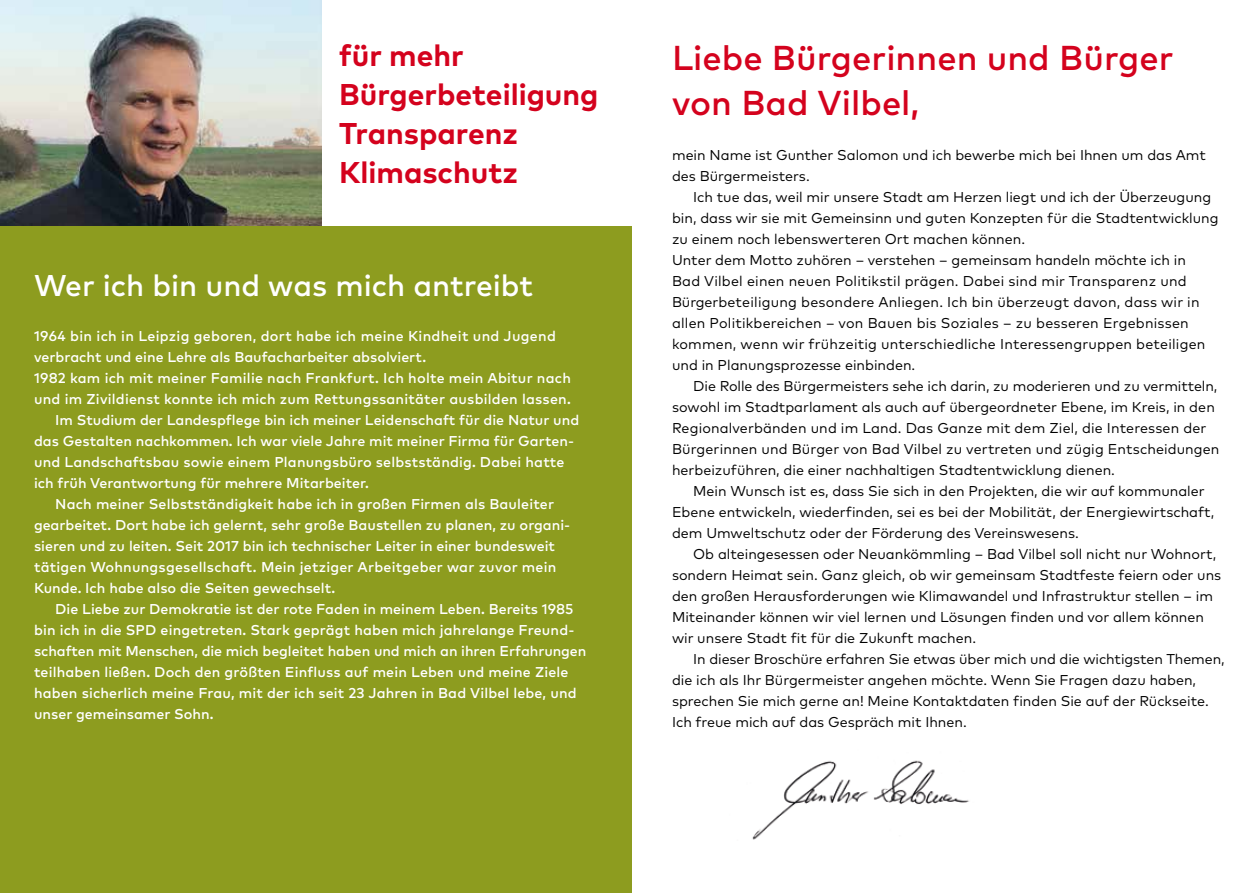
<style>
.page{position:relative;width:1259px;height:893px;background:#fff}
.page>*{position:absolute;margin:0;border:0;box-sizing:border-box;transform-origin:0 0}
.t1{font:500 34.5px/45px "Mark OT";color:#d4021d}
.t2{font:700 30px/39px "Mark OT";color:#d4021d}
.t3{font:500 30px "Mark OT";color:#fff}
.t4{font:14.25px/21px "Mark OT";color:#000}
.t5{font:500 14.25px "Mark OT";letter-spacing:.005em;color:#fff}
</style>
<div class="page">
<img style="left:0;top:0;width:321px;height:226px">
<div style="left:0;top:226px;width:631px;height:667px;background:#8d9c1f"></div>
<img style="left:752px;top:760px;width:217px;height:80px">
<h2 class="t2" style="left:339px;top:35px;width:261px">für mehr<br>Bürgerbeteiligung<br>Transparenz<br>Klimaschutz</h2>
<h2 class="t3" style="left:34px;top:266px;width:500px">Wer ich bin und was mich antreibt</h2>
<p class="t5" style="left:34px;top:327px;width:523px">1964 bin ich in Leipzig geboren, dort habe ich meine Kindheit und Jugend</p>
<p class="t5" style="left:34px;top:348px;width:394px">verbracht und eine Lehre als Baufacharbeiter absolviert.</p>
<p class="t5" style="left:34px;top:369px;width:538px">1982 kam ich mit meiner Familie nach Frankfurt. Ich holte mein Abitur nach</p>
<p class="t5" style="left:34px;top:390px;width:538px">und im Zivildienst konnte ich mich zum Rettungssanitäter ausbilden lassen.</p>
<p class="t5" style="left:55px;top:411px;width:525px">Im Studium der Landespflege bin ich meiner Leidenschaft für die Natur und</p>
<p class="t5" style="left:34px;top:432px;width:541px">das Gestalten nachkommen. Ich war viele Jahre mit meiner Firma für Garten-</p>
<p class="t5" style="left:34px;top:453px;width:532px">und Landschaftsbau sowie einem Planungsbüro selbstständig. Dabei hatte</p>
<p class="t5" style="left:34px;top:474px;width:336px">ich früh Verantwortung für mehrere Mitarbeiter.</p>
<p class="t5" style="left:55px;top:495px;width:500px">Nach meiner Selbstständigkeit habe ich in großen Firmen als Bauleiter</p>
<p class="t5" style="left:34px;top:516px;width:538px">gearbeitet. Dort habe ich gelernt, sehr große Baustellen zu planen, zu organi-</p>
<p class="t5" style="left:34px;top:537px;width:522px">sieren und zu leiten. Seit 2017 bin ich technischer Leiter in einer bundesweit</p>
<p class="t5" style="left:34px;top:558px;width:524px">tätigen Wohnungsgesellschaft. Mein jetziger Arbeitgeber war zuvor mein</p>
<p class="t5" style="left:34px;top:579px;width:303px">Kunde. Ich habe also die Seiten gewechselt.</p>
<p class="t5" style="left:55px;top:600px;width:520px">Die Liebe zur Demokratie ist der rote Faden in meinem Leben. Bereits 1985</p>
<p class="t5" style="left:34px;top:621px;width:542px">bin ich in die SPD eingetreten. Stark geprägt haben mich jahrelange Freund-</p>
<p class="t5" style="left:34px;top:642px;width:554px">schaften mit Menschen, die mich begleitet haben und mich an ihren Erfahrungen</p>
<p class="t5" style="left:34px;top:663px;width:536px">teilhaben ließen. Doch den größten Einfluss auf mein Leben und meine Ziele</p>
<p class="t5" style="left:34px;top:684px;width:544px">haben sicherlich meine Frau, mit der ich seit 23 Jahren in Bad Vilbel lebe, und</p>
<p class="t5" style="left:34px;top:705px;width:181px">unser gemeinsamer Sohn.</p>
<h1 class="t1" style="left:672px;top:34px;width:503px">Liebe Bürgerinnen und Bürger von Bad Vilbel,</h1>
<p class="t4" style="left:672px;top:144px;width:535px">mein Name ist Gunther Salomon und ich bewerbe mich bei Ihnen um das Amt des Bürgermeisters.</p>
<p class="t4" style="left:672px;top:186px;width:548px;text-indent:21px">Ich tue das, weil mir unsere Stadt am Herzen liegt und ich der Überzeugung bin, dass wir sie mit Gemeinsinn und guten Konzepten für die Stadtentwicklung zu einem noch lebenswerteren Ort machen können.<br>Unter dem Motto zuhören – verstehen – gemeinsam handeln möchte ich in<br>Bad Vilbel einen neuen Politikstil prägen. Dabei sind mir Transparenz und Bürgerbeteiligung besondere Anliegen. Ich bin überzeugt davon, dass wir in allen Politikbereichen – von Bauen bis Soziales – zu besseren Ergebnissen kommen, wenn wir frühzeitig unterschiedliche Interessengruppen beteiligen und in Planungsprozesse einbinden.</p>
<p class="t4" style="left:672px;top:375px;width:549px;text-indent:21px">Die Rolle des Bürgermeisters sehe ich darin, zu moderieren und zu vermitteln, sowohl im Stadtparlament als auch auf übergeordneter Ebene, im Kreis, in den Regionalverbänden und im Land. Das Ganze mit dem Ziel, die Interessen der Bürgerinnen und Bürger von Bad Vilbel zu vertreten und zügig Entscheidungen herbeizuführen, die einer nachhaltigen Stadtentwicklung dienen.</p>
<p class="t4" style="left:672px;top:480px;width:544px;text-indent:21px">Mein Wunsch ist es, dass Sie sich in den Projekten, die wir auf kommunaler<br>Ebene entwickeln, wiederfinden, sei es bei der Mobilität, der Energiewirtschaft, dem Umweltschutz oder der Förderung des Vereinswesens.</p>
<p class="t4" style="left:672px;top:543px;width:551px;text-indent:21px">Ob alteingesessen oder Neuankömmling – Bad Vilbel soll nicht nur Wohnort, sondern Heimat sein. Ganz gleich, ob wir gemeinsam Stadtfeste feiern oder uns den großen Herausforderungen wie Klimawandel und Infrastruktur stellen – im Miteinander können wir viel lernen und Lösungen finden und vor allem können wir unsere Stadt fit für die Zukunft machen.</p>
<p class="t4" style="left:672px;top:648px;width:554px;text-indent:21px">In dieser Broschüre erfahren Sie etwas über mich und die wichtigsten Themen, die ich als Ihr Bürgermeister angehen möchte. Wenn Sie Fragen dazu haben, sprechen Sie mich gerne an! Meine Kontaktdaten finden Sie auf der Rückseite.<br>Ich freue mich auf das Gespräch mit Ihnen.</p>
</div>
